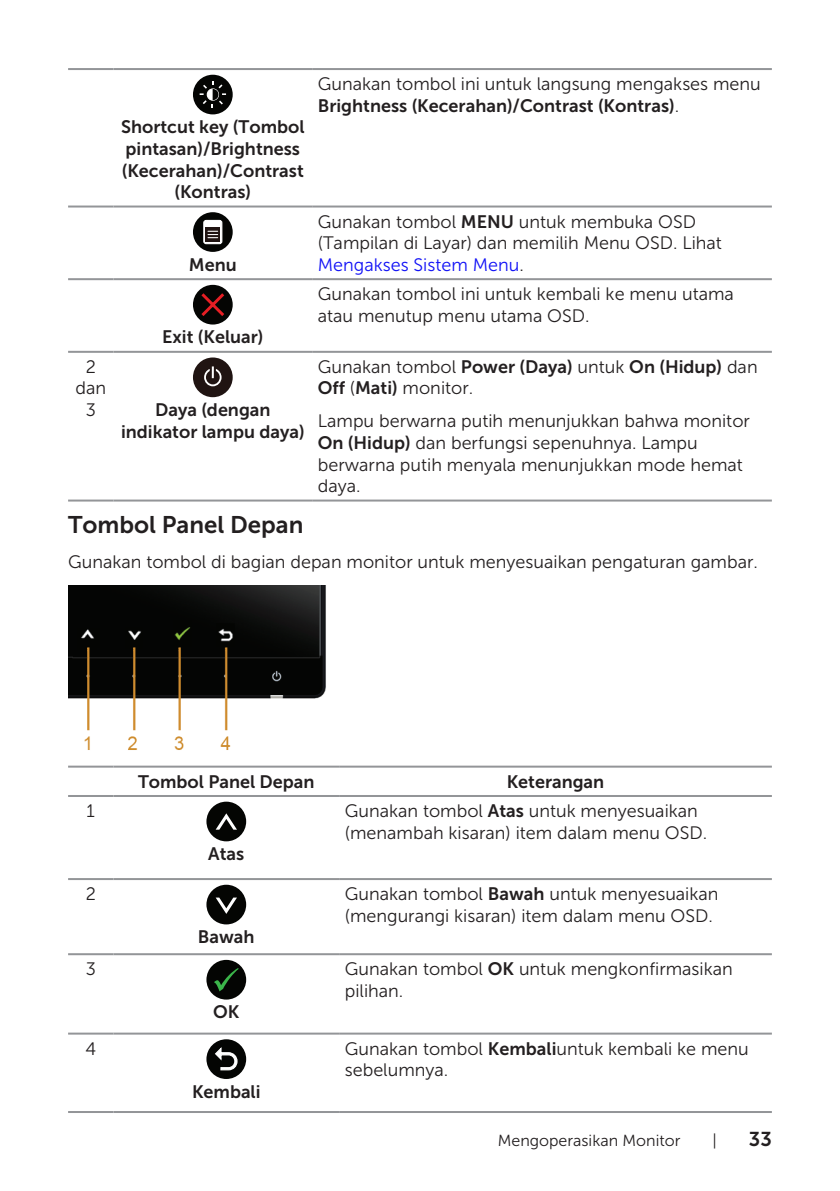
<style>
.page{position:relative;width:840px;height:1191px;background:#fff}
.page>*{position:absolute;margin:0;border:0;box-sizing:border-box;transform-origin:0 0}
.Head_3{font:24px "Museo Sans For Dell 700";color:#231f20}
.t1{font:20px "Museo Sans For Dell 700";color:#231f20}
.text{font:18px/21.6px "Museo Sans For Dell 300";color:#231f20}
.text-2{font:18px/21.6px "Museo Sans For Dell 700";color:#231f20;text-align:center}
.t2{font:16px "Museo Sans For Dell 300";color:#231f20}
.s1{font-family:"Museo Sans For Dell 700"}
.s2{color:#1111f6}
</style>
<div class="page">
<hr style="left:68px;top:68px;width:45px;height:2px;background:#939598">
<hr style="left:113px;top:68px;width:199px;height:2px;background:#939598">
<hr style="left:312px;top:68px;width:459px;height:2px;background:#939598">
<hr style="left:68px;top:205px;width:45px;height:2px;background:#939598">
<hr style="left:113px;top:205px;width:199px;height:2px;background:#939598">
<hr style="left:312px;top:205px;width:459px;height:2px;background:#939598">
<hr style="left:68px;top:278px;width:45px;height:2px;background:#939598">
<hr style="left:113px;top:278px;width:199px;height:2px;background:#939598">
<hr style="left:312px;top:278px;width:459px;height:2px;background:#939598">
<hr style="left:68px;top:351px;width:45px;height:2px;background:#939598">
<hr style="left:113px;top:351px;width:199px;height:2px;background:#939598">
<hr style="left:312px;top:351px;width:459px;height:2px;background:#939598">
<hr style="left:68px;top:499px;width:45px;height:2px;background:#939598">
<hr style="left:113px;top:499px;width:199px;height:2px;background:#939598">
<hr style="left:312px;top:499px;width:459px;height:2px;background:#939598">
<div style="left:193px;top:75px;width:39px;height:39px;background:#040503;border-radius:50%"></div>
<svg style="left:199px;top:81px;width:27px;height:27px"></svg>
<div style="left:193px;top:212px;width:39px;height:40px;background:#040503;border-radius:50%"></div>
<div style="left:204px;top:220px;width:18px;height:24px;background:#fff;border-radius:2px"></div>
<div style="left:203px;top:220px;width:19px;height:24px;border:1px solid #fff;border-radius:2px"></div>
<svg style="left:205px;top:227px;width:15px;height:15px"></svg>
<svg style="left:208px;top:231px;width:9px;height:7px"></svg>
<div style="left:193px;top:285px;width:39px;height:39px;background:#040503;border-radius:50%"></div>
<svg style="left:198px;top:290px;width:29px;height:29px"></svg>
<div style="left:193px;top:357px;width:39px;height:40px;background:#201412;border-radius:50%"></div>
<svg style="left:204px;top:366px;width:17px;height:20px"></svg>
<img style="left:68px;top:586px;width:258px;height:164px">
<hr style="left:68px;top:765px;width:45px;height:2px;background:#939598">
<hr style="left:113px;top:765px;width:226px;height:2px;background:#939598">
<hr style="left:339px;top:765px;width:432px;height:2px;background:#939598">
<hr style="left:68px;top:795px;width:45px;height:2px;background:#939598">
<hr style="left:113px;top:795px;width:226px;height:2px;background:#939598">
<hr style="left:339px;top:795px;width:432px;height:2px;background:#939598">
<hr style="left:68px;top:878px;width:45px;height:2px;background:#939598">
<hr style="left:113px;top:878px;width:226px;height:2px;background:#939598">
<hr style="left:339px;top:878px;width:432px;height:2px;background:#939598">
<hr style="left:68px;top:953px;width:45px;height:2px;background:#939598">
<hr style="left:113px;top:953px;width:226px;height:2px;background:#939598">
<hr style="left:339px;top:953px;width:432px;height:2px;background:#939598">
<hr style="left:68px;top:1032px;width:45px;height:2px;background:#939598">
<hr style="left:113px;top:1032px;width:226px;height:2px;background:#939598">
<hr style="left:339px;top:1032px;width:432px;height:2px;background:#939598">
<hr style="left:68px;top:1111px;width:45px;height:2px;background:#939598">
<hr style="left:113px;top:1111px;width:226px;height:2px;background:#939598">
<hr style="left:339px;top:1111px;width:432px;height:2px;background:#939598">
<div style="left:206px;top:801px;width:40px;height:40px;background:#040503;border-radius:50%"></div>
<svg style="left:216px;top:813px;width:21px;height:16px"></svg>
<div style="left:206px;top:884px;width:40px;height:40px;background:#040503;border-radius:50%"></div>
<svg style="left:215px;top:897px;width:22px;height:17px"></svg>
<div style="left:206px;top:960px;width:40px;height:39px;background:#040503;border-radius:50%"></div>
<svg style="left:214px;top:968px;width:24px;height:23px"></svg>
<div style="left:206px;top:1039px;width:40px;height:40px;background:#040503;border-radius:50%"></div>
<svg style="left:215px;top:1047px;width:23px;height:24px"></svg>
<p class="text" style="left:75px;top:356px;width:32px;text-align:center">2 dan<br>3</p>
<p class="text-2" style="left:121px;top:116px;width:185px">Shortcut key (Tombol pintasan)/Brightness (Kecerahan)/Contrast (Kontras)</p>
<p class="text-2" style="left:189px;top:254px;width:49px">Menu</p>
<p class="text-2" style="left:162px;top:326px;width:103px">Exit (Keluar)</p>
<p class="text-2" style="left:121px;top:399px;width:185px">Daya (dengan indikator lampu daya)</p>
<p class="text" style="left:317px;top:73px;width:444px">Gunakan tombol ini untuk langsung mengakses menu<br><span class="s1">Brightness (Kecerahan)/Contrast (Kontras)</span>.</p>
<p class="text" style="left:317px;top:211px;width:405px">Gunakan tombol <span class="s1">MENU</span> untuk membuka OSD (Tampilan di Layar) dan memilih Menu OSD. Lihat<br><span class="s2">Mengakses Sistem Menu</span>.</p>
<p class="text" style="left:317px;top:283px;width:417px">Gunakan tombol ini untuk kembali ke menu utama atau menutup menu utama OSD.</p>
<p class="text" style="left:317px;top:356px;width:441px">Gunakan tombol <span class="s1">Power (Daya)</span> untuk <span class="s1">On (Hidup)</span> dan<br><span class="s1">Off</span> (<span class="s1">Mati)</span> monitor.</p>
<p class="text" style="left:317px;top:410px;width:433px">Lampu berwarna putih menunjukkan bahwa monitor <span class="s1">On (Hidup)</span> dan berfungsi sepenuhnya. Lampu berwarna putih menyala menunjukkan mode hemat daya.</p>
<p class="Head_3" style="left:68px;top:511px;width:237px">Tombol Panel Depan</p>
<p class="text" style="left:68px;top:551px;width:691px">Gunakan tombol di bagian depan monitor untuk menyesuaikan pengaturan gambar.</p>
<p class="text-2" style="left:138px;top:770px;width:178px">Tombol Panel Depan</p>
<p class="text-2" style="left:506px;top:770px;width:99px">Keterangan</p>
<p class="text" style="left:87px;top:800px;width:10px">1</p>
<p class="text" style="left:344px;top:800px;width:364px">Gunakan tombol <span class="s1">Atas</span> untuk menyesuaikan (menambah kisaran) item dalam menu OSD.</p>
<p class="text-2" style="left:208px;top:843px;width:37px">Atas</p>
<p class="text" style="left:86px;top:883px;width:12px">2</p>
<p class="text" style="left:344px;top:883px;width:375px">Gunakan tombol <span class="s1">Bawah</span> untuk menyesuaikan (mengurangi kisaran) item dalam menu OSD.</p>
<p class="text-2" style="left:198px;top:926px;width:58px">Bawah</p>
<p class="text" style="left:86px;top:958px;width:12px">3</p>
<p class="text" style="left:344px;top:958px;width:389px">Gunakan tombol <span class="s1">OK</span> untuk mengkonfirmasikan pilihan.</p>
<p class="text-2" style="left:213px;top:1001px;width:28px">OK</p>
<p class="text" style="left:85px;top:1037px;width:12px">4</p>
<p class="text" style="left:344px;top:1037px;width:405px">Gunakan tombol <span class="s1">Kembali</span>untuk kembali ke menu sebelumnya.</p>
<p class="text-2" style="left:192px;top:1080px;width:70px">Kembali</p>
<p class="t2" style="left:497px;top:1131px;width:184px">Mengoperasikan Monitor</p>
<p class="t2" style="left:712px;top:1131px;width:6px">|</p>
<p class="t1" style="left:748px;top:1127px;width:24px">33</p>
</div>
